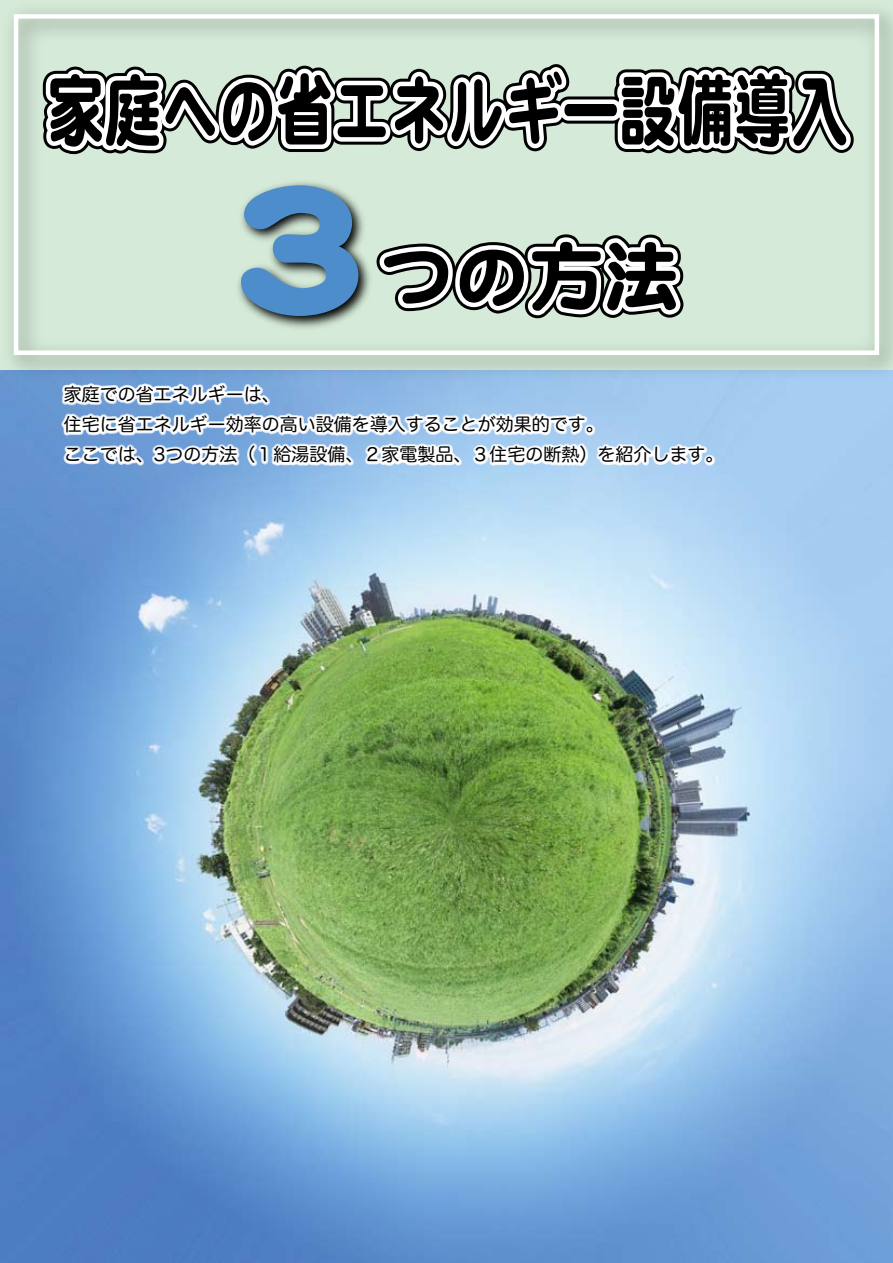
<style>
.page{position:relative;width:893px;height:1263px;background:#fff}
.page>*{position:absolute;margin:0;border:0;box-sizing:border-box;transform-origin:0 0}
.t1{font:600 78.45px "DFP Maru Gothic CID";color:#000;scale:.73 1}
.t2{font:600 75px "DFP Maru Gothic CID";color:#000}
.t3{font:18px/30px "Hira Maru Pro W4";color:#000}
.s1{font-family:"DFP Maru Gothic CID UB";font-weight:400;font-size:162.45px;color:#4d8dcb}
</style>
<div class="page">
<img style="left:0;top:387px;width:893px;height:876px">
<img style="left:0;top:0;width:893px;height:387px">
<div style="left:14px;top:14px;width:865px;height:341px;border:4px solid #fff"></div>
<svg style="left:58px;top:380px;width:660px;height:89px"></svg>
<svg style="left:34px;top:30px;width:827px;height:297px"></svg>
<h1 class="t1" style="left:47px;top:68px;width:1099px">家庭への省エネルギー設備導入</h1>
<h2 class="t2" style="left:235px;top:236px;width:446px"><span class="s1">3</span> つの方法</h2>
<p class="t3" style="left:64px;top:378px;width:661px">家庭での省エネルギーは、<br>住宅に省エネルギー効率の高い設備を導入することが効果的です。<br>ここでは、3つの方法（１給湯設備、２家電製品、３住宅の断熱）を紹介します。</p>
</div>
